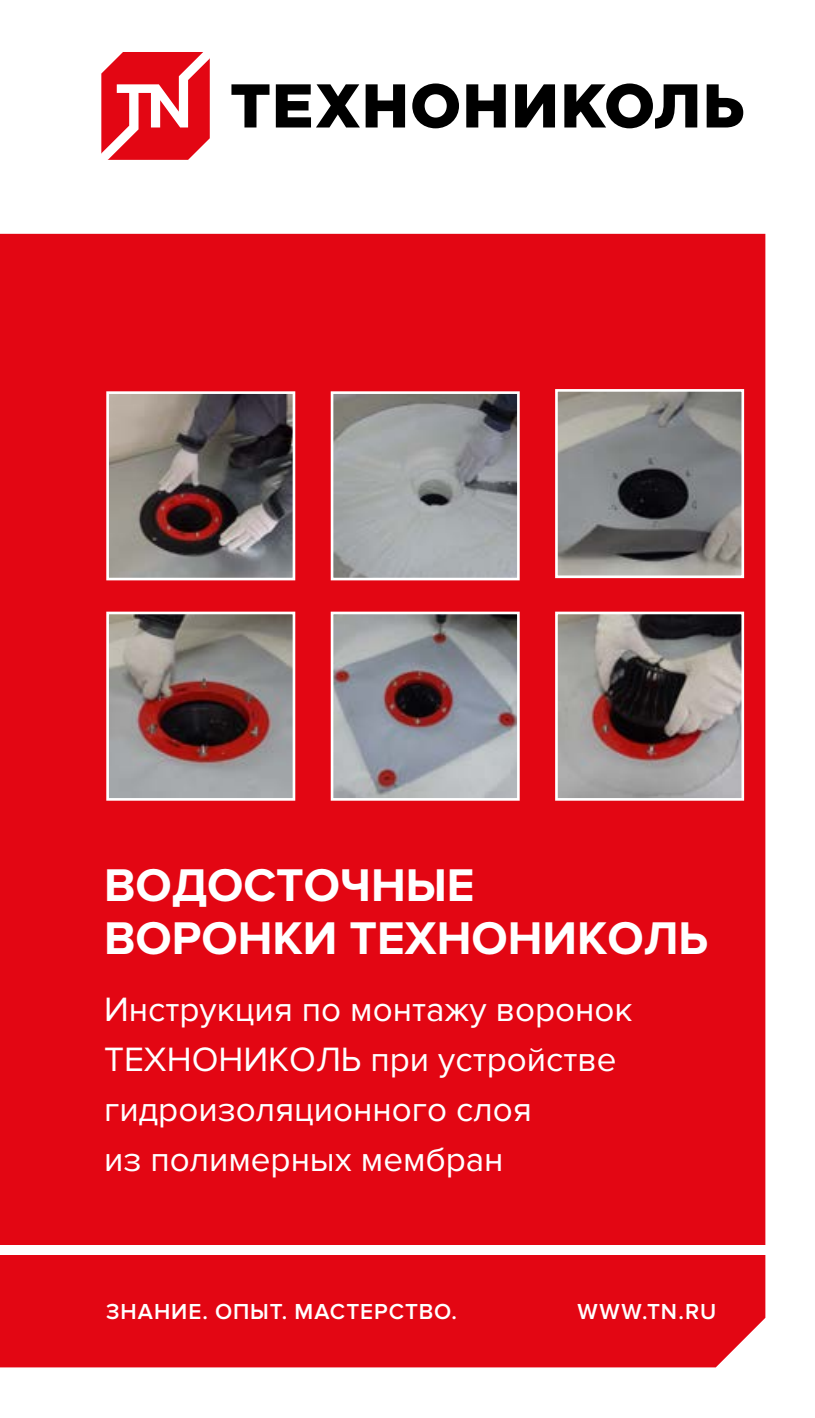
<style>
.page{position:relative;width:815px;height:1418px;background:#fff}
.page>*{position:absolute;margin:0;border:0;box-sizing:border-box;transform-origin:0 0}
.t1{font:700 47.5px/52.5px "Proxima Nova";color:#fff}
.t2{font:35px/50px "Proxima Nova";color:#fff}
.t3{font:600 22.5px "Proxima Nova";letter-spacing:.04em;color:#fff}
</style>
<div class="page">
<div style="left:0;top:1255px;width:765px;height:112px;background:#e30613"></div>
<div style="left:0;top:234px;width:765px;height:1016px;background:#e30613"></div>
<svg style="left:231px;top:84px;width:38px;height:43px"></svg>
<svg style="left:276px;top:84px;width:84px;height:43px"></svg>
<svg style="left:366px;top:84px;width:39px;height:43px"></svg>
<svg style="left:412px;top:83px;width:47px;height:45px"></svg>
<svg style="left:466px;top:84px;width:40px;height:43px"></svg>
<svg style="left:515px;top:84px;width:40px;height:43px"></svg>
<svg style="left:707px;top:84px;width:36px;height:43px"></svg>
<svg style="left:101px;top:52px;width:109px;height:108px"></svg>
<svg style="left:564px;top:83px;width:133px;height:46px"></svg>
<div style="left:0;top:1245px;width:769px;height:9px;background:#fff"></div>
<svg style="left:106px;top:391px;width:190px;height:190px;background:#776c6b"></svg>
<svg style="left:330px;top:391px;width:190px;height:190px;background:#9d9ea0"></svg>
<svg style="left:555px;top:389px;width:190px;height:190px;background:#838180"></svg>
<svg style="left:106px;top:611px;width:190px;height:190px;background:#8f7c7a"></svg>
<svg style="left:330px;top:611px;width:190px;height:190px;background:#98949a"></svg>
<svg style="left:555px;top:611px;width:190px;height:190px;background:#8d8180"></svg>
<h1 class="t1" style="left:104px;top:860px;width:605px">ВОДОСТОЧНЫЕ<br>ВОРОНКИ ТЕХНОНИКОЛЬ</h1>
<p class="t2" style="left:104px;top:985px;width:530px">Инструкция по монтажу воронок<br>ТЕХНОНИКОЛЬ при устройстве гидроизоляционного слоя<br>из полимерных мембран</p>
<p class="t3" style="left:106px;top:1298px;width:352px">ЗНАНИЕ. ОПЫТ. МАСТЕРСТВО.</p>
<p class="t3" style="left:578px;top:1298px;width:140px">WWW.TN.RU</p>
</div>
